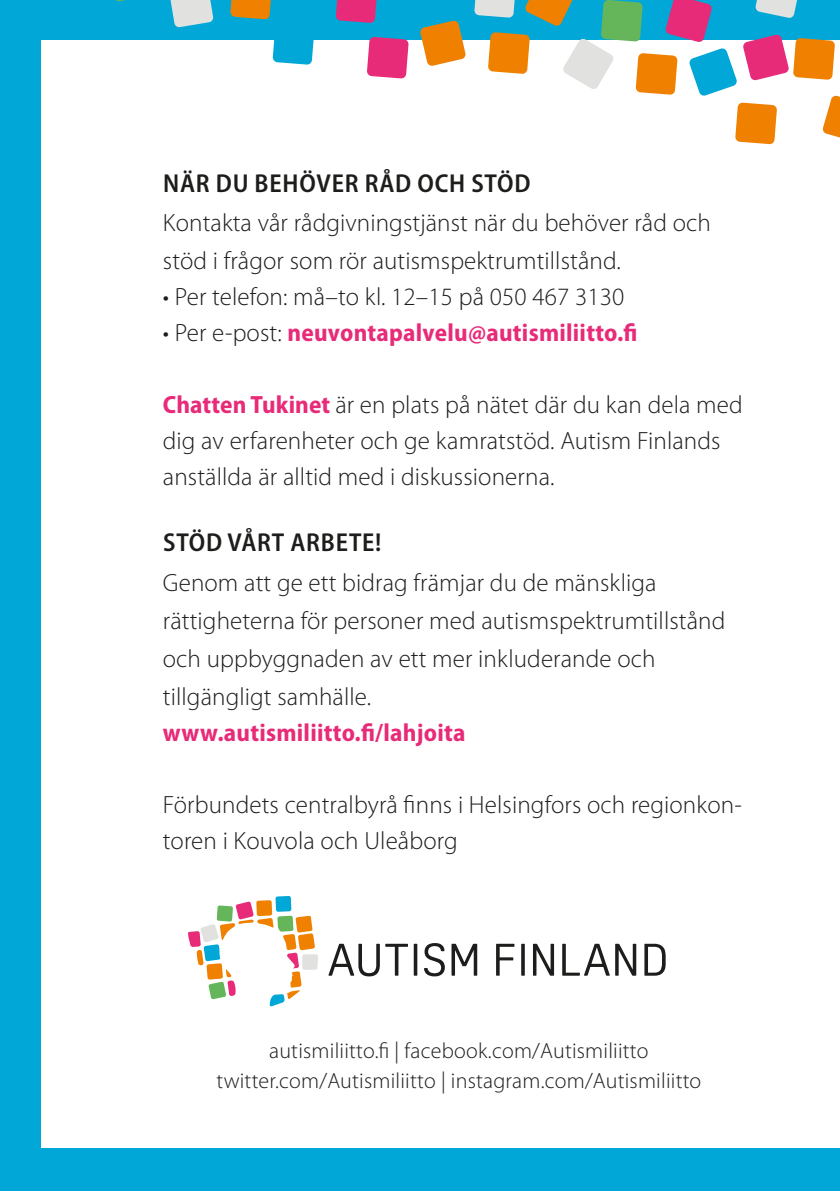
<style>
.page{position:relative;width:840px;height:1191px;background:#fff}
.page>*{position:absolute;margin:0;border:0;box-sizing:border-box;transform-origin:0 0}
.Otsikko_H2{font:600 semi-condensed 26px "Myriad Pro";letter-spacing:.03em;color:#1d1d1b}
.leipis_P{font:300 25px/38px "Myriad Pro";letter-spacing:.005em;color:#1d1d1b}
.leipis_P-2{font:700 semi-condensed 25px "Myriad Pro";letter-spacing:.01em;color:#e72b78}
.some_P{font:300 22px "Myriad Pro";letter-spacing:.01em;color:#1d1d1b}
.s1{font-weight:300;font-stretch:normal;color:#1d1d1b}
.s2{font-weight:700;font-stretch:semi-condensed;color:#e72b78}
</style>
<div class="page">
<div style="left:0;top:0;width:839px;height:1191px;background:#00a7d7"></div>
<div style="left:42px;top:41px;width:797px;height:1107px;background:#fff"></div>
<svg style="left:328px;top:943px;width:51px;height:33px"></svg>
<svg style="left:385px;top:943px;width:32px;height:32px"></svg>
<svg style="left:424px;top:943px;width:20px;height:33px"></svg>
<svg style="left:451px;top:943px;width:26px;height:32px"></svg>
<svg style="left:496px;top:943px;width:18px;height:32px"></svg>
<svg style="left:521px;top:943px;width:3px;height:32px"></svg>
<svg style="left:533px;top:943px;width:20px;height:32px"></svg>
<svg style="left:562px;top:943px;width:74px;height:32px"></svg>
<svg style="left:644px;top:943px;width:21px;height:32px"></svg>
<div style="left:275px;top:896px;width:16px;height:16px;background:#00a7d7;border-radius:2px"></div>
<svg style="left:188px;top:901px;width:130px;height:105px"></svg>
<div style="left:256px;top:900px;width:16px;height:16px;background:#f08100;border-radius:2px"></div>
<svg style="left:170px;top:0;width:43px;height:28px"></svg>
<svg style="left:419px;top:20px;width:46px;height:46px"></svg>
<svg style="left:474px;top:0;width:365px;height:144px"></svg>
<svg style="left:366px;top:37px;width:42px;height:42px;background:#e14589"></svg>
<svg style="left:335px;top:0;width:42px;height:23px"></svg>
<svg style="left:116px;top:0;width:10px;height:2px"></svg>
<svg style="left:230px;top:0;width:84px;height:65px"></svg>
<h2 class="Otsikko_H2" style="left:163px;top:167px;width:368px">NÄR DU BEHÖVER RÅD OCH STÖD</h2>
<p class="leipis_P" style="left:163px;top:204px;width:549px">Kontakta vår rådgivningstjänst när du behöver råd och stöd i frågor som rör autismspektrumtillstånd.</p>
<p class="leipis_P" style="left:163px;top:278px;width:462px">• Per telefon: må–to kl. 12–15 på 050 467 3130</p>
<p class="leipis_P-2" style="left:163px;top:317px;width:476px"><span class="s1">• Per e-post:</span> neuvontapalvelu@autismiliitto.fi</p>
<p class="leipis_P" style="left:163px;top:387px;width:581px;line-height:36px"><span class="s2">Chatten Tukinet</span> är en plats på nätet där du kan dela med dig av erfarenheter och ge kamratstöd. Autism Finlands anställda är alltid med i diskussionerna.</p>
<h2 class="Otsikko_H2" style="left:163px;top:526px;width:220px">STÖD VÅRT ARBETE!</h2>
<p class="leipis_P" style="left:163px;top:563px;width:563px">Genom att ge ett bidrag främjar du de mänskliga rättigheterna för personer med autismspektrumtillstånd och uppbyggnaden av ett mer inkluderande och tillgängligt samhälle.</p>
<p class="leipis_P-2" style="left:163px;top:716px;width:304px">www.autismiliitto.fi/lahjoita</p>
<p class="leipis_P" style="left:163px;top:786px;width:580px;line-height:36px">Förbundets centralbyrå finns i Helsingfors och regionkon&shy;toren i Kouvola och Uleåborg</p>
<p class="some_P" style="left:269px;top:1037px;width:380px">autismiliitto.fi | facebook.com/Autismiliitto</p>
<p class="some_P" style="left:216px;top:1067px;width:486px">twitter.com/Autismiliitto | instagram.com/Autismiliitto</p>
</div>
